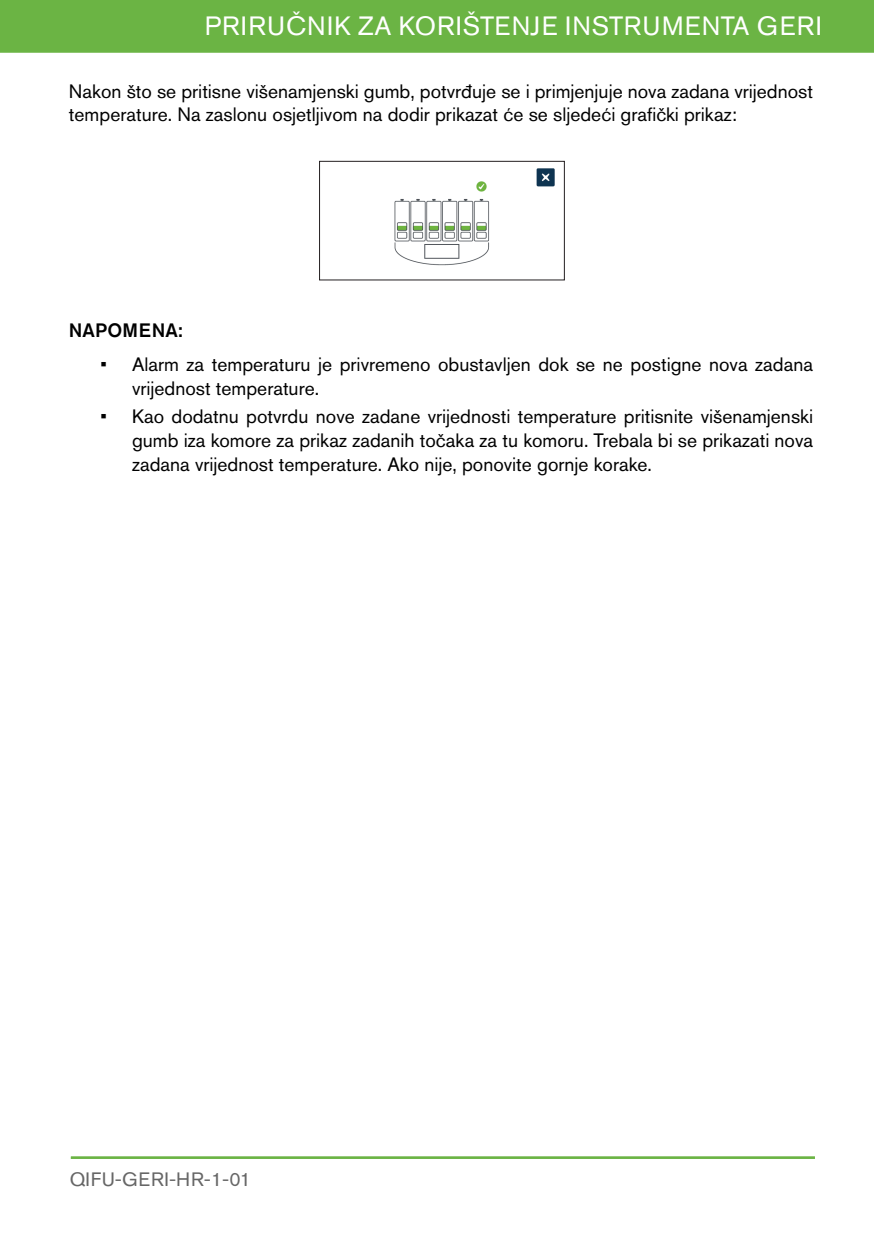
<style>
.page{position:relative;width:874px;height:1241px;background:#fff}
.page>*{position:absolute;margin:0;border:0;box-sizing:border-box;transform-origin:0 0}
.t1{font:26.25px "Akzidenz Grotesk Pro";letter-spacing:.05em;color:#fff}
.NORMAL_LAST_LINE{font:19.25px/23.6px "Akzidenz Grotesk Pro";color:#000}
.t2{font:19.25px "Akzidenz Grotesk Pro";letter-spacing:.04em;color:#666}
.t3{font:500 19.25px "Akzidenz Grotesk Pro";color:#000}
</style>
<div class="page">
<div style="left:0;top:0;width:873px;height:53px;background:#6bb444"></div>
<hr style="left:71px;top:1156px;width:743px;height:1px;background:#6bb444">
<hr style="left:71px;top:1157px;width:743px;height:1px;background:#6bb444">
<img style="left:394px;top:168px;width:161px;height:98px">
<div style="left:319px;top:161px;width:245px;height:119px;border:1px solid #231f20"></div>
<h1 class="t1" style="left:205px;top:9px;width:618px">PRIRUČNIK ZA KORIŠTENJE INSTRUMENTA GERI</h1>
<p class="NORMAL_LAST_LINE" style="left:69px;top:79px;width:745px">Nakon što se pritisne višenamjenski gumb, potvrđuje se i primjenjuje nova zadana vrijednost temperature. Na zaslonu osjetljivom na dodir prikazat će se sljedeći grafički prikaz:</p>
<p class="t3" style="left:69px;top:317px;width:115px">NAPOMENA:</p>
<p class="NORMAL_LAST_LINE" style="left:132px;top:352px;width:682px;text-indent:-32px">• Alarm za temperaturu je privremeno obustavljen dok se ne postigne nova zadana vrijednost temperature.</p>
<p class="NORMAL_LAST_LINE" style="left:132px;top:405px;width:682px;text-align:justify;text-indent:-32px">• Kao dodatnu potvrdu nove zadane vrijednosti temperature pritisnite višenamjenski gumb iza komore za prikaz zadanih točaka za tu komoru. Trebala bi se prikazati nova zadana vrijednost temperature. Ako nije, ponovite gornje korake.</p>
<p class="t2" style="left:70px;top:1166px;width:182px">QIFU-GERI-HR-1-01</p>
</div>
